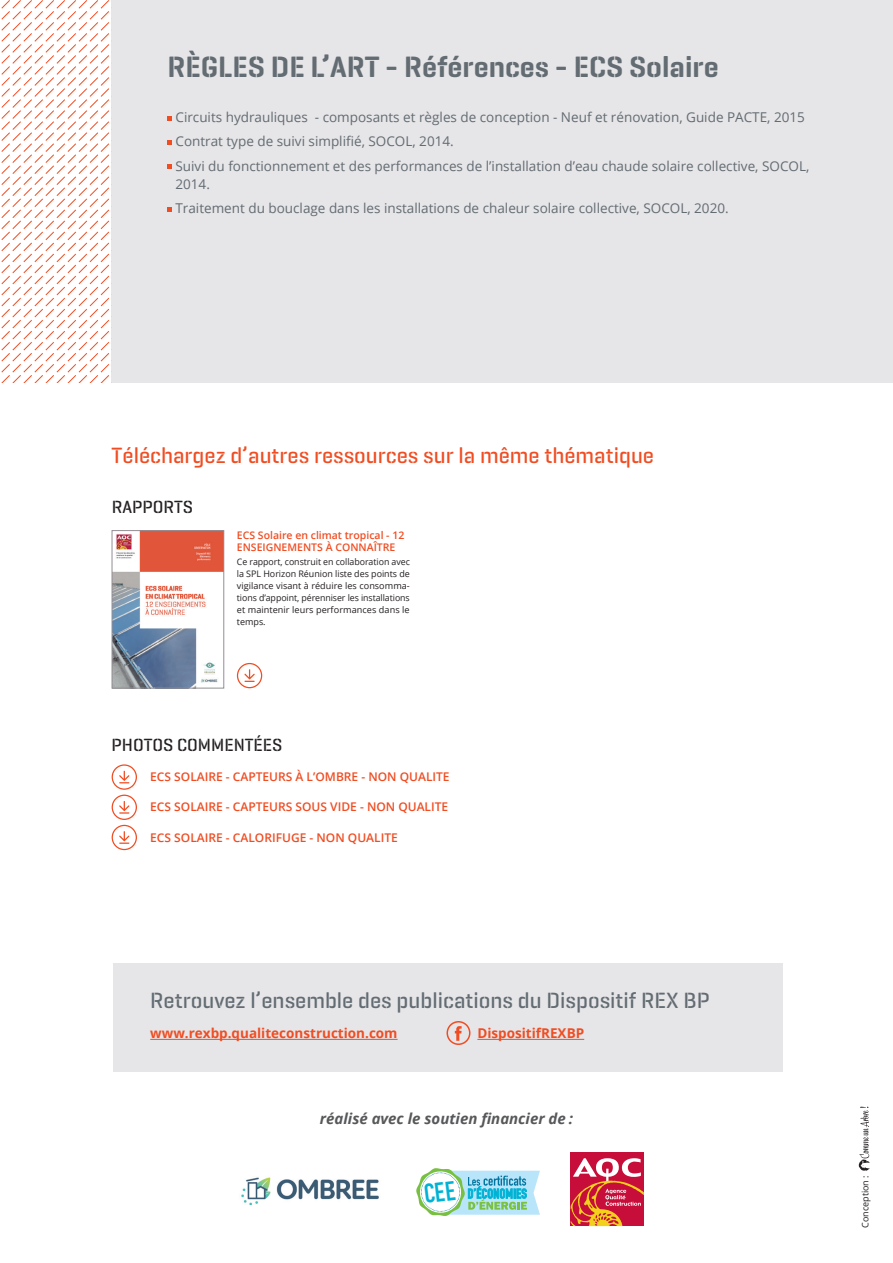
<style>
.page{position:relative;width:893px;height:1263px;background:#fff}
.page>*{position:absolute;margin:0;border:0;box-sizing:border-box;transform-origin:0 0}
.t1{font:600 30px "Geogrotesque Stencil B";color:#626c72}
.t2{font:500 22.5px "Geogrotesque Stencil B";color:#626c72}
.t3{font:500 22.5px "Geogrotesque Stencil B";color:#f04d22}
.t4{font:500 18px "Geogrotesque Stencil B";color:#231f20}
.t5{font:italic 700 15px "Open Sans";color:#57585a}
.t6{font:13.5px/24.5px "Open Sans";color:#626c72}
.t7{font:700 13.5px "Open Sans";color:#f04d22}
.t8{font:600 12px "Open Sans";color:#f04d22}
.t9{font:600 10.5px/12.6px "Open Sans";color:#f04d22}
.t10{font:9px/12px "Open Sans";letter-spacing:.005em;color:#231f20;text-align:justify}
</style>
<div class="page">
<div style="left:112px;top:0;width:781px;height:383px;background:#e6e5e7"></div>
<svg style="left:167px;top:116px;width:5px;height:4px"></svg>
<svg style="left:167px;top:140px;width:5px;height:5px"></svg>
<svg style="left:167px;top:165px;width:5px;height:4px"></svg>
<svg style="left:167px;top:207px;width:5px;height:5px"></svg>
<svg style="left:1px;top:0;width:111px;height:383px"></svg>
<div style="left:113px;top:963px;width:670px;height:109px;background:#e6e5e7"></div>
<svg style="left:112px;top:764px;width:25px;height:86px"></svg>
<img style="left:114px;top:532px;width:108px;height:154px">
<div style="left:112px;top:530px;width:112px;height:158px;border:1px solid #938e94"></div>
<svg style="left:237px;top:663px;width:25px;height:25px"></svg>
<hr style="left:150px;top:1039px;width:248px;height:1px;background:#f04d22">
<hr style="left:477px;top:1039px;width:107px;height:1px;background:#f04d22">
<div style="left:446px;top:1021px;width:24px;height:24px;border:2px solid #f04d22;border-radius:50%"></div>
<svg style="left:455px;top:1026px;width:7px;height:15px"></svg>
<img style="left:241px;top:1177px;width:138px;height:27px">
<svg style="left:858px;top:1106px;width:12px;height:65px"></svg>
<div style="left:571px;top:1153px;width:73px;height:73px;background:#c70d39"></div>
<svg style="left:571px;top:1158px;width:73px;height:68px"></svg>
<svg style="left:416px;top:1168px;width:124px;height:48px"></svg>
<h1 class="t1" style="left:167px;top:48px;width:553px">RÈGLES DE L’ART - Références - ECS Solaire</h1>
<p class="t6" style="left:175px;top:104px;width:635px">Circuits hydrauliques - composants et règles de conception - Neuf et rénovation, Guide PACTE, 2015<br>Contrat type de suivi simplifié, SOCOL, 2014.<br>Suivi du fonctionnement et des performances de l’installation d’eau chaude solaire collective, SOCOL,</p>
<p class="t6" style="left:175px;top:171px;width:555px">2014.<br>Traitement du bouclage dans les installations de chaleur solaire collective, SOCOL, 2020.</p>
<h2 class="t3" style="left:112px;top:442px;width:544px">Téléchargez d’autres ressources sur la même thématique</h2>
<h3 class="t4" style="left:112px;top:496px;width:83px">RAPPORTS</h3>
<p class="t9" style="left:237px;top:528px;width:169px">ECS Solaire en climat tropical - 12<br>ENSEIGNEMENTS À CONNAÎTRE</p>
<p class="t10" style="left:237px;top:556px;width:174px">Ce rapport, construit en collaboration avec la SPL Horizon Réunion liste des points de vigilance visant à réduire les consomma&shy;tions d’appoint, pérenniser les installations et maintenir leurs performances dans le temps.</p>
<h3 class="t4" style="left:112px;top:733px;width:172px">PHOTOS COMMENTÉES</h3>
<p class="t8" style="left:150px;top:768px;width:301px">ECS SOLAIRE - CAPTEURS À L’OMBRE - NON QUALITE</p>
<p class="t8" style="left:150px;top:798px;width:300px">ECS SOLAIRE - CAPTEURS SOUS VIDE - NON QUALITE</p>
<p class="t8" style="left:150px;top:829px;width:249px">ECS SOLAIRE - CALORIFUGE - NON QUALITE</p>
<h2 class="t2" style="left:150px;top:986px;width:561px">Retrouvez l’ensemble des publications du Dispositif REX BP</h2>
<p class="t7" style="left:150px;top:1024px;width:249px">www.rexbp.qualiteconstruction.com</p>
<p class="t7" style="left:477px;top:1024px;width:108px">DispositifREXBP</p>
<p class="t5" style="left:320px;top:1108px;width:255px">réalisé avec le soutien financier de :</p>
<p class="t10" style="left:859px;top:1228px;width:54px;rotate:-90deg">Conception :</p>
</div>
